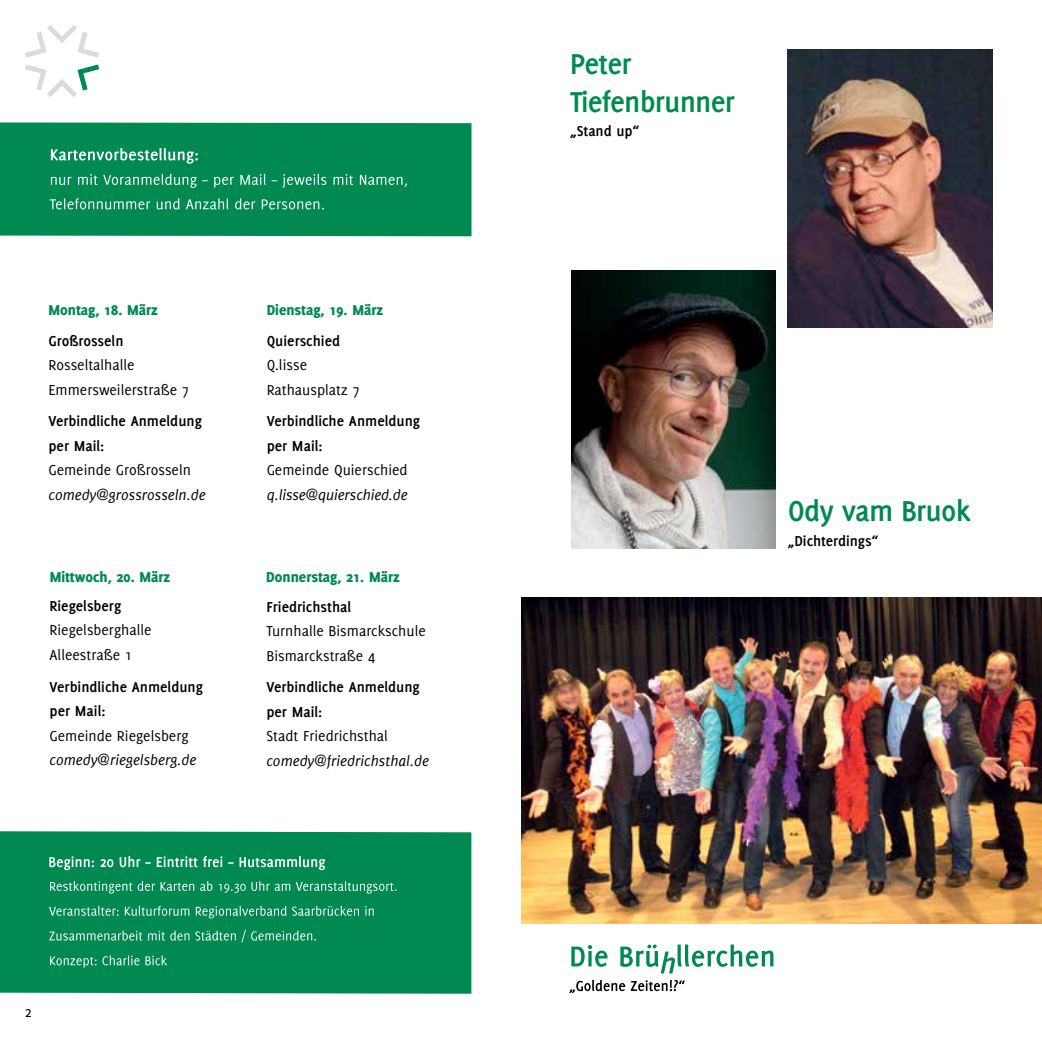
<style>
.page{position:relative;width:1042px;height:1042px;background:#fff}
.page>*{position:absolute;margin:0;border:0;box-sizing:border-box;transform-origin:0 0}
.t1{font:700 31.5px/37.3px "Delicious";letter-spacing:-.025em;color:#008a52}
.t2{font:15.75px/24.5px "Delicious";color:#000}
.t3{font:700 15.75px/24.5px "Delicious";color:#000}
.t4{font:italic 15.75px "Delicious";color:#000}
.t5{font:800 15.75px "Delicious";color:#008a52}
</style>
<div class="page">
<div style="left:0;top:831px;width:471px;height:162px;background:#008a52"></div>
<svg style="left:50px;top:955px;width:117px;height:12px"></svg>
<svg style="left:49px;top:930px;width:267px;height:12px;background:#32a073"></svg>
<svg style="left:49px;top:905px;width:325px;height:13px;background:#309f72"></svg>
<svg style="left:50px;top:881px;width:347px;height:12px;background:#31a073"></svg>
<svg style="left:49px;top:856px;width:276px;height:14px;background:#3ea67b"></svg>
<svg style="left:25px;top:25px;width:74px;height:33px"></svg>
<svg style="left:25px;top:64px;width:74px;height:33px"></svg>
<img style="left:521px;top:598px;width:521px;height:326px">
<img style="left:571px;top:271px;width:204px;height:278px">
<img style="left:788px;top:50px;width:205px;height:278px">
<div style="left:0;top:122px;width:471px;height:114px;background:#008a52"></div>
<svg style="left:569px;top:980px;width:116px;height:13px"></svg>
<svg style="left:571px;top:944px;width:202px;height:29px"></svg>
<svg style="left:50px;top:198px;width:274px;height:11px;background:#39a479"></svg>
<svg style="left:51px;top:174px;width:356px;height:14px;background:#2d9e70"></svg>
<svg style="left:51px;top:148px;width:147px;height:16px;background:#44a980"></svg>
<p class="t5" style="left:48px;top:301px;width:111px">Montag, 18. März</p>
<p class="t3" style="left:48px;top:328px;width:77px">Großrosseln</p>
<p class="t2" style="left:48px;top:352px;width:142px">Rosseltalhalle<br>Emmersweilerstraße 7</p>
<p class="t3" style="left:48px;top:408px;width:155px">Verbindliche Anmeldung per Mail:</p>
<p class="t2" style="left:48px;top:457px;width:144px">Gemeinde Großrosseln</p>
<p class="t4" style="left:48px;top:485px;width:159px">comedy@grossrosseln.de</p>
<p class="t5" style="left:50px;top:567px;width:122px">Mittwoch, 20. März</p>
<p class="t3" style="left:50px;top:593px;width:73px">Riegelsberg</p>
<p class="t2" style="left:50px;top:618px;width:103px">Riegelsberghalle<br>Alleestraße 1</p>
<p class="t3" style="left:50px;top:674px;width:155px">Verbindliche Anmeldung per Mail:</p>
<p class="t2" style="left:50px;top:723px;width:140px">Gemeinde Riegelsberg</p>
<p class="t4" style="left:50px;top:751px;width:148px">comedy@riegelsberg.de</p>
<p class="t5" style="left:267px;top:301px;width:118px">Dienstag, 19. März</p>
<p class="t3" style="left:267px;top:328px;width:75px">Quierschied</p>
<p class="t2" style="left:267px;top:352px;width:94px">Q.lisse<br>Rathausplatz 7</p>
<p class="t3" style="left:267px;top:409px;width:155px">Verbindliche Anmeldung per Mail:</p>
<p class="t2" style="left:267px;top:458px;width:142px">Gemeinde Quierschied</p>
<p class="t4" style="left:267px;top:486px;width:142px">q.lisse@quierschied.de</p>
<p class="t5" style="left:266px;top:567px;width:135px">Donnerstag, 21. März</p>
<p class="t3" style="left:266px;top:594px;width:86px">Friedrichsthal</p>
<p class="t2" style="left:266px;top:618px;width:161px">Turnhalle Bismarckschule<br>Bismarckstraße 4</p>
<p class="t3" style="left:266px;top:674px;width:155px">Verbindliche Anmeldung per Mail:</p>
<p class="t2" style="left:266px;top:723px;width:123px">Stadt Friedrichsthal</p>
<p class="t4" style="left:266px;top:751px;width:164px">comedy@friedrichsthal.de</p>
<p class="t2" style="left:25px;top:999px;width:9px">2</p>
<h1 class="t1" style="left:570px;top:45px;width:166px">Peter<br>Tiefenbrunner</h1>
<p class="t3" style="left:570px;top:119px;width:71px">„Stand up“</p>
<h1 class="t1" style="left:788px;top:492px;width:184px">Ody vam Bruok</h1>
<p class="t3" style="left:788px;top:528px;width:92px">„Dichterdings“</p>
</div>
